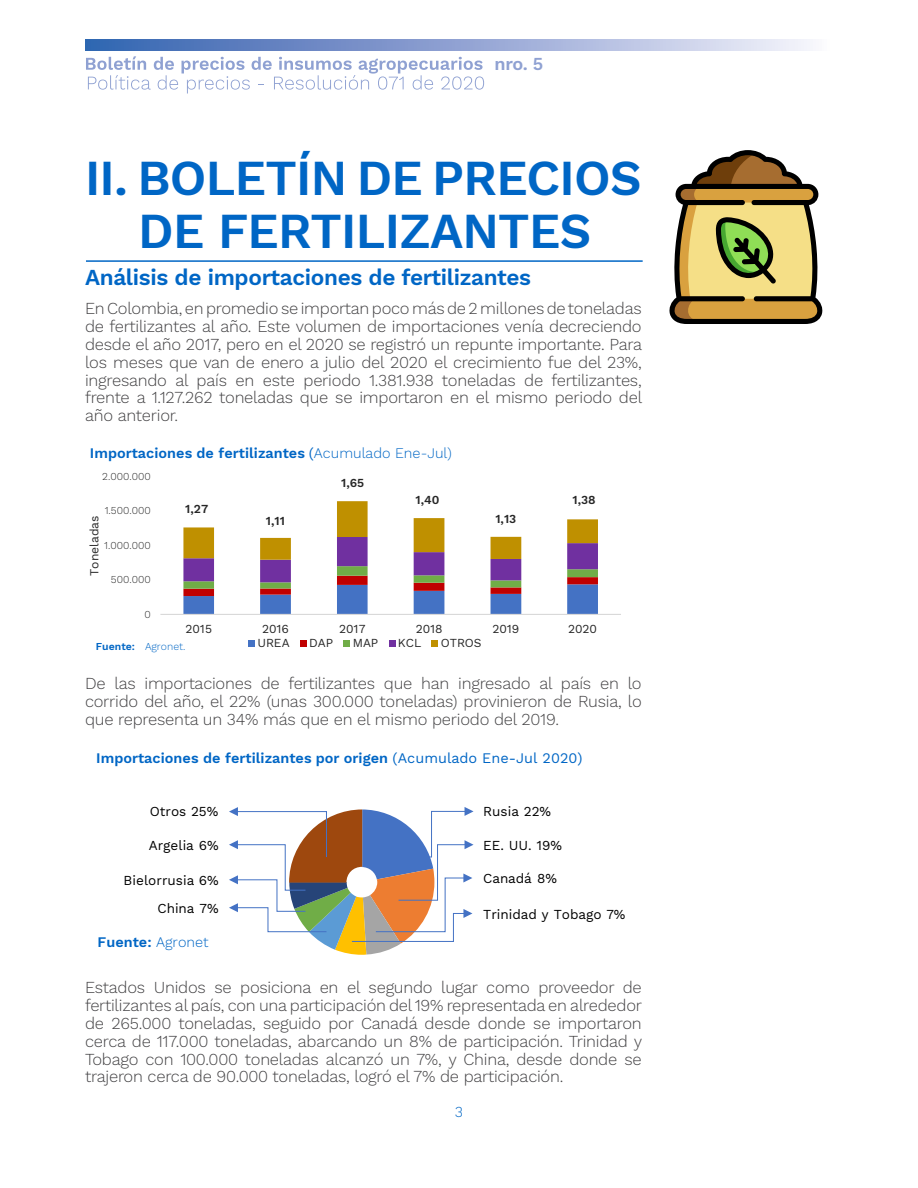
<style>
.page{position:relative;width:918px;height:1188px;background:#fff}
.page>*{position:absolute;margin:0;border:0;box-sizing:border-box;transform-origin:0 0}
.t1{font:600 49.5px/53.4px "Work Sans";letter-spacing:-.015em;color:#0066c5;text-align:center}
.t2{font:600 22.5px "Work Sans";letter-spacing:-.015em;color:#0066c5}
.t3{font:600 18px "Work Sans";color:#8fa1d2}
.t4{font:300 16.5px/17.9px "Work Sans";letter-spacing:-.015em;color:#414042;text-align:justify}
.t5{font:300 15px "Work Sans";color:#0066c5}
.t6{font:600 14.4px "Work Sans";letter-spacing:.005em;color:#0066c5}
.t7{font:13.5px "Work Sans";color:#000}
.t8{font:12px "Work Sans";color:#262626}
.t9{font:600 12px "Work Sans";color:#262626}
.t10{font:300 10.5px "Work Sans";letter-spacing:-.005em;color:#262626}
.t11{font:300 10.5px "Work Sans";color:#0066c5}
.s1{font-weight:400}
.s2{font-weight:300}
.s3{font-weight:600}
</style>
<div class="page">
<svg style="left:86px;top:56px;width:398px;height:37px"></svg>
<svg style="left:85px;top:39px;width:725px;height:11px;background:#8fa4d3"></svg>
<svg style="left:183px;top:501px;width:415px;height:113px"></svg>
<hr style="left:160px;top:614px;width:461px;height:1px;background:#d9d9d9">
<div style="left:248px;top:640px;width:7px;height:7px;background:#4472c4"></div>
<div style="left:300px;top:640px;width:7px;height:7px;background:#c00000"></div>
<div style="left:344px;top:640px;width:6px;height:7px;background:#70ad47"></div>
<div style="left:389px;top:640px;width:6px;height:7px;background:#7030a0"></div>
<div style="left:432px;top:640px;width:6px;height:7px;background:#bf9000"></div>
<svg style="left:229px;top:807px;width:245px;height:148px"></svg>
<svg style="left:669px;top:150px;width:154px;height:174px"></svg>
<hr style="left:86px;top:260px;width:557px;height:2px;background:#0066c5">
<p class="t3" style="left:495px;top:53px;width:50px">nro. 5</p>
<h1 class="t1" style="left:85px;top:154px;width:558px">II. BOLETÍN DE PRECIOS<br>DE FERTILIZANTES</h1>
<h2 class="t2" style="left:85px;top:264px;width:448px">Análisis de importaciones de fertilizantes</h2>
<p class="t4" style="left:85px;top:301px;width:559px">En Colombia, en promedio se importan poco más de 2 millones de toneladas de fertilizantes al año. Este volumen de importaciones venía decreciendo desde el año 2017, pero en el 2020 se registró un repunte importante. Para los meses que van de enero a julio del 2020 el crecimiento fue del 23%, ingresando al país en este periodo 1.381.938 toneladas de fertilizantes, frente a 1.127.262 toneladas que se importaron en el mismo periodo del año anterior.</p>
<p class="t6" style="left:90px;top:445px;width:364px">Importaciones de fertilizantes <span class="s1">(</span><span class="s2">Acumulado Ene-Jul)</span></p>
<p class="t10" style="left:102px;top:470px;width:50px">2.000.000</p>
<p class="t10" style="left:105px;top:505px;width:48px">1.500.000</p>
<p class="t8" style="left:87px;top:576px;width:62px;rotate:-90deg">Toneladas</p>
<p class="t10" style="left:104px;top:539px;width:48px">1.000.000</p>
<p class="t10" style="left:111px;top:573px;width:41px">500.000</p>
<p class="t10" style="left:145px;top:608px;width:8px">0</p>
<p class="t9" style="left:185px;top:502px;width:25px">1,27</p>
<p class="t9" style="left:266px;top:514px;width:21px">1,11</p>
<p class="t9" style="left:341px;top:476px;width:25px">1,65</p>
<p class="t9" style="left:415px;top:493px;width:25px">1,40</p>
<p class="t9" style="left:495px;top:512px;width:22px">1,13</p>
<p class="t9" style="left:572px;top:493px;width:25px">1,38</p>
<p class="t8" style="left:186px;top:622px;width:28px">2015</p>
<p class="t8" style="left:262px;top:622px;width:28px">2016</p>
<p class="t8" style="left:339px;top:622px;width:28px">2017</p>
<p class="t8" style="left:416px;top:622px;width:28px">2018</p>
<p class="t8" style="left:492px;top:622px;width:28px">2019</p>
<p class="t8" style="left:568px;top:622px;width:30px">2020</p>
<p class="t11" style="left:96px;top:640px;width:91px"><span class="s3">Fuente:</span> Agronet.</p>
<p class="t8" style="left:257px;top:636px;width:34px">UREA</p>
<p class="t8" style="left:309px;top:636px;width:25px">DAP</p>
<p class="t8" style="left:353px;top:636px;width:27px">MAP</p>
<p class="t8" style="left:398px;top:636px;width:25px">KCL</p>
<p class="t8" style="left:441px;top:636px;width:42px">OTROS</p>
<p class="t4" style="left:85px;top:676px;width:558px">De las importaciones de fertilizantes que han ingresado al país en lo corrido del año, el 22% (unas 300.000 toneladas) provinieron de Rusia, lo que representa un 34% más que en el mismo periodo del 2019.</p>
<p class="t6" style="left:96px;top:749px;width:488px">Importaciones de fertilizantes por origen <span class="s1">(Acumulado Ene-Jul 2020)</span></p>
<p class="t7" style="left:150px;top:804px;width:70px">Otros 25%</p>
<p class="t7" style="left:149px;top:838px;width:71px">Argelia 6%</p>
<p class="t7" style="left:124px;top:872px;width:96px">Bielorrusia 6%</p>
<p class="t7" style="left:158px;top:900px;width:63px">China 7%</p>
<p class="t6" style="left:98px;top:934px;width:113px">Fuente: <span class="s2">Agronet</span></p>
<p class="t7" style="left:483px;top:803px;width:69px">Rusia 22%</p>
<p class="t7" style="left:483px;top:837px;width:80px">EE. UU. 19%</p>
<p class="t7" style="left:483px;top:870px;width:75px">Canadá 8%</p>
<p class="t7" style="left:483px;top:906px;width:144px">Trinidad y Tobago 7%</p>
<p class="t4" style="left:85px;top:979px;width:559px">Estados Unidos se posiciona en el segundo lugar como proveedor de fertilizantes al país, con una participación del 19% representada en alrededor de 265.000 toneladas, seguido por Canadá desde donde se importaron cerca de 117.000 toneladas, abarcando un 8% de participación. Trinidad y Tobago con 100.000 toneladas alcanzó un 7%, y China, desde donde se trajeron cerca de 90.000 toneladas, logró el 7% de participación.</p>
<p class="t5" style="left:455px;top:1103px;width:10px">3</p>
</div>
